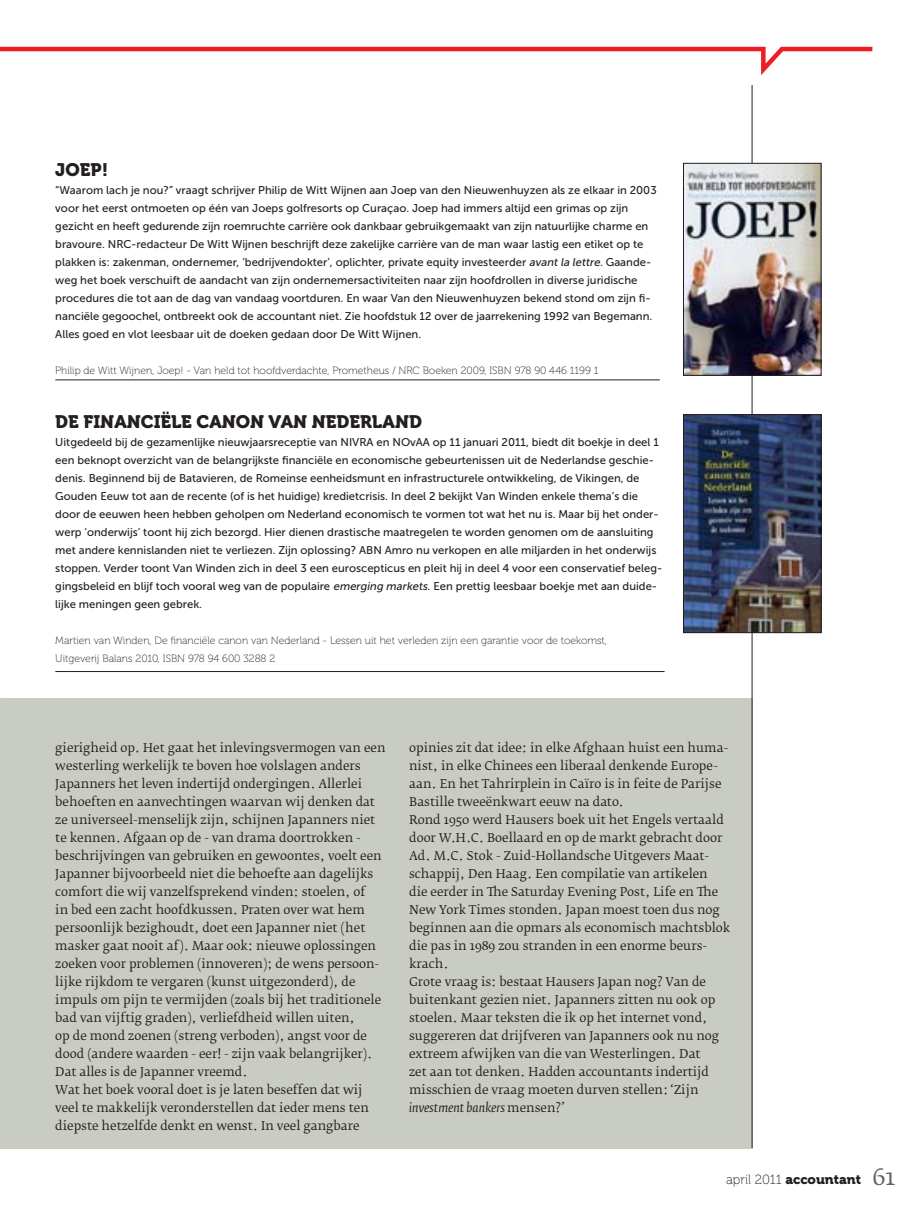
<style>
.page{position:relative;width:915px;height:1212px;background:#fff}
.page>*{position:absolute;margin:0;border:0;box-sizing:border-box;transform-origin:0 0}
.t1{font:18px "Museo 900";color:#231f20}
.t2{font:13.2px "Museo 900";color:#231f20}
.t3{font:12px/18px "Fedra Serif B Std";color:#231f20}
.t4{font:11.25px/18px "Museo Sans 500";color:#231f20}
.t5{font:10.5px/18px "Museo 100";color:#231f20}
.s1{font-style:italic}
.s2{font-family:"Museo 100"}
.s3{font-family:"Fedra Serif B Std";font-size:22.5px;color:#636366}
</style>
<div class="page">
<svg style="left:0;top:46px;width:873px;height:29px"></svg>
<div style="left:0;top:698px;width:752px;height:450px;background:#c9ccc3"></div>
<hr style="left:751px;top:85px;width:1px;height:1063px;background:#231f20">
<img style="left:684px;top:165px;width:135px;height:209px">
<div style="left:682px;top:163px;width:139px;height:213px;border:1px solid #231f20"></div>
<img style="left:684px;top:416px;width:135px;height:215px">
<div style="left:682px;top:414px;width:139px;height:219px;border:1px solid #231f20"></div>
<hr style="left:55px;top:379px;width:604px;height:1px;background:#231f20">
<hr style="left:55px;top:671px;width:609px;height:1px;background:#231f20">
<h1 class="t1" style="left:55px;top:159px;width:54px">JOEP!</h1>
<p class="t4" style="left:55px;top:181px;width:602px">“Waarom lach je nou?” vraagt schrijver Philip de Witt Wijnen aan Joep van den N ieuwenhuyzen als ze elkaar in 2003 voor het eerst ontmoeten op één van Joeps golfresorts op Curaçao. Joep had immers altijd een grimas op zijn gezicht en heeft gedurende zijn roemruchte carrière ook dankbaar gebruikgemaakt van zijn natuurlijke charme en bravoure. NRC</p>
<p class="t4" style="left:55px;top:235px;width:598px;text-indent:76px">-redacteur De Witt Wijnen beschrijft deze zakelijke carrière van de man waar lastig een etiket op te plakken is: zakenman, ondernemer, ‘bedrijvendokter’, oplichter, private equity investeerder <span class="s1">avant la lettre.</span> Gaande&shy;weg het boek verschuift de aandacht van zijn ondernemersactiviteiten naar zijn hoofdrollen in diverse juridische procedures die tot aan de dag van vandaag voortduren. En waar Van den N ieuwenhuyzen bekend stond om zijn fi&shy;nanciële gegoochel, ontbreekt ook de accountant niet. Zie hoofdstuk 12 over de jaarrekening 1992 van Begemann.<br>Alles goed en vlot leesbaar uit de doeken gedaan door De Witt Wijnen.</p>
<p class="t5" style="left:55px;top:362px;width:544px">Philip de Witt Wijnen, Joep! - Van held tot hoofdverdachte, Prometheus / NRC Boeken 2009, ISBN 978 90 446 1199 1</p>
<h1 class="t1" style="left:55px;top:411px;width:60px">DE FINAN</h1>
<h1 class="t1" style="left:141px;top:411px;width:282px">CIËLE CANON VAN NEDERLAND</h1>
<p class="t4" style="left:55px;top:433px;width:293px">U itgedeeld bij de gezamenlijke nieuwjaarsreceptie van NIVRA</p>
<p class="t4" style="left:55px;top:433px;width:605px;text-indent:321px">en NOvAA op 11 januari 2011, biedt dit boekje in deel 1 een beknopt overzicht van de belangrijkste financiële en economische gebeurtenissen uit de Nederlandse geschie&shy;denis. Beginnend bij de Batavieren, de Romeinse eenheidsmunt en infrastructurele ontwikkeling, de Vikingen, de Gouden Eeuw tot aan de recente (of is het huidige) kredietcrisis. I n deel 2 bekijkt Van Winden enkele thema’s die door de eeuwen heen hebben geholpen om Nederland economisch te vormen tot wat het nu is. Maar bij het onder&shy;werp ‘onderwijs’ toont hij zich bezorgd. H ier dienen drastische maatregelen te worden genomen om de aansluiting met andere kennislanden niet te verliezen. Zijn oplossing? ABN</p>
<p class="t4" style="left:55px;top:541px;width:608px;text-indent:329px">Amro nu verkopen en alle miljarden in het onderwijs stoppen. Verder toont Van Winden zich in deel 3 een euroscepticus en pleit hij in deel 4 voor een conservatief beleg&shy;gingsbeleid en blijf toch vooral weg van de populaire <span class="s1">emerging markets</span>. Een prettig leesbaar boekje met aan duide&shy;lijke meningen geen gebrek.</p>
<p class="t5" style="left:55px;top:632px;width:553px">Martien van Winden, De financiële canon van Nederland - Lessen uit het verleden zijn een garantie voor de toekomst,<br>Uitgeverij Balans 2010, ISBN 978 94 600 3288 2</p>
<p class="t3" style="left:55px;top:739px;width:331px">gierigheid op. Het gaat het inlevingsvermogen van een westerling werkelijk te boven hoe volslagen anders Japanners het leven indertijd ondergingen. Allerlei behoeften en aanvechtingen waarvan wij denken dat ze universeel-menselijk zijn, schijnen Japanners niet te kennen. Afgaan op de - van drama doortrokken - beschrijvingen van gebruiken en gewoontes, voelt een Japanner bijvoorbeeld niet die behoefte aan dagelijks comfort die wij vanzelfsprekend vinden: stoelen, of<br>in bed een zacht hoofdkussen. Praten over wat hem persoonlijk bezighoudt, doet een Japanner niet (het masker gaat nooit af). Maar ook: nieuwe oplossingen zoeken voor problemen (innoveren); de wens persoon&shy;lijke rijkdom te vergaren (kunst uitgezonderd), de impuls om pijn te vermijden (zoals bij het traditionele bad van vijftig graden), verliefdheid willen uiten,<br>op de mond zoenen (streng verboden), angst voor de dood (andere waarden - eer! - zijn vaak belangrijker).<br>Dat alles is de Japanner vreemd.<br>Wat het boek vooral doet is je laten beseffen dat wij veel te makkelijk veronderstellen dat ieder mens ten diepste hetzelfde denkt en wenst. In veel gangbare</p>
<p class="t3" style="left:409px;top:739px;width:322px">opinies zit dat idee: in elke Afghaan huist een huma&shy;nist, in elke Chinees een liberaal denkende Europe&shy;aan. En het Tahrirplein in Caïro is in feite de Parijse Bastille tweeënkwart eeuw na dato.<br>Rond 1950 werd Hausers boek uit het Engels vertaald door W.H.C. Boellaard en op de markt gebracht door Ad. M.C. Stok - Zuid-Hollandsche Uitgevers Maat&shy;schappij, Den Haag. Een compilatie van artikelen<br>die eerder in The Saturday Evening Post, Life en The New York Times stonden. Japan moest toen dus nog beginnen aan die opmars als economisch machtsblok die pas in 1989 zou stranden in een enorme beurs&shy;krach.<br>Grote vraag is: bestaat Hausers Japan nog? Van de buitenkant gezien niet. Japanners zitten nu ook op stoelen. Maar teksten die ik op het internet vond, suggereren dat drijfveren van Japanners ook nu nog extreem afwijken van die van Westerlingen. Dat<br>zet aan tot denken. Hadden accountants indertijd misschien de vraag moeten durven stellen: ‘Zijn <span class="s1">investment bankers</span> mensen?’</p>
<p class="t2" style="left:725px;top:1172px;width:171px"><span class="s2">april 2011</span> ACCOUNTANT <span class="s3">61</span></p>
</div>
